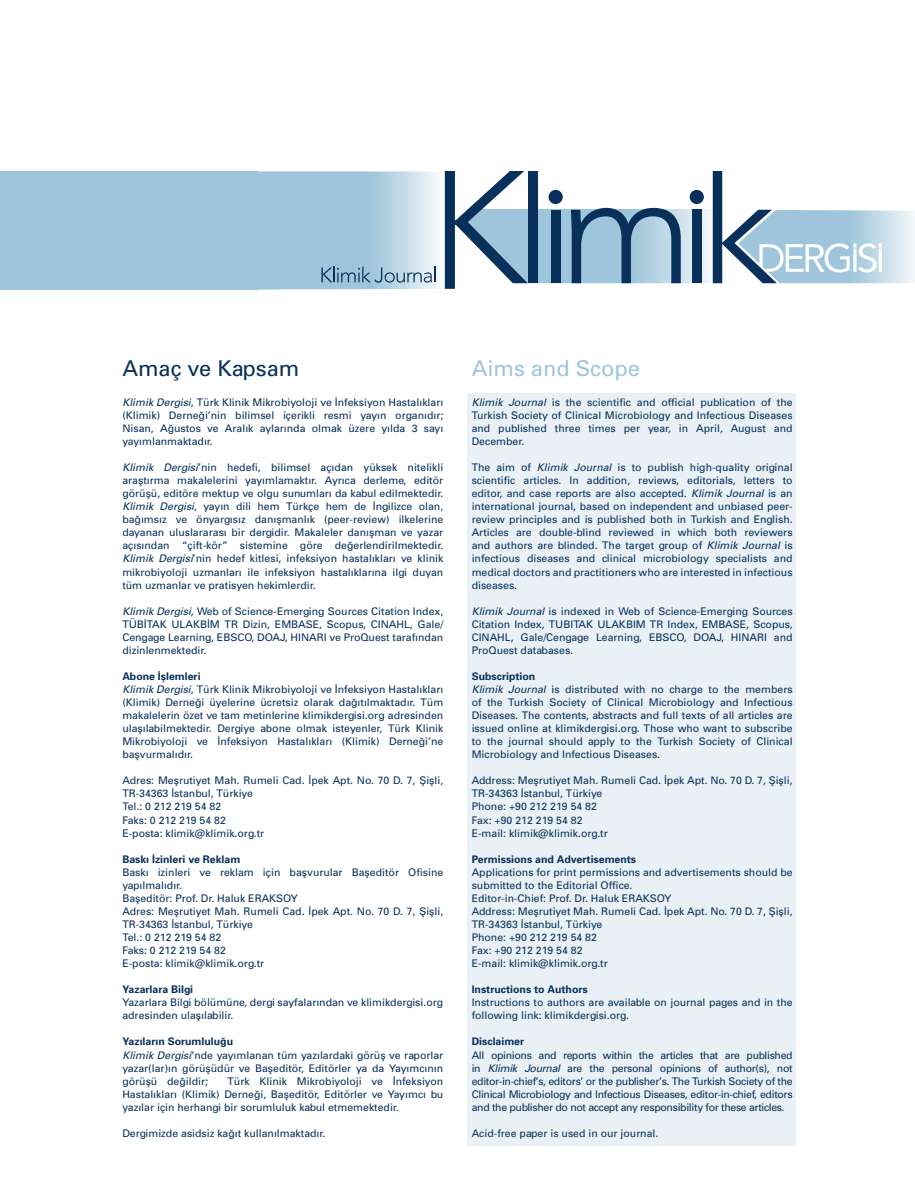
<style>
.page{position:relative;width:915px;height:1191px;background:#fff}
.page>*{position:absolute;margin:0;border:0;box-sizing:border-box;transform-origin:0 0}
.t1{font:21.75px "Univers Tr";color:#08305a}
.t2{font:21.75px "Univers Tr";color:#9ec5db}
.t3{font:10.5px/13px "Univers Tr";color:#08305a;text-align:justify}
.t4{font:10.5px "Univers Bold Tr";color:#08305a}
.s1{font-family:"Univers Italic Tr"}
</style>
<div class="page">
<svg style="left:258px;top:171px;width:656px;height:118px"></svg>
<div style="left:0;top:171px;width:258px;height:118px;background:#9ec5db"></div>
<div style="left:467px;top:393px;width:328px;height:752px;background:#e9f1f6"></div>
<p class="t1" style="left:122px;top:354px;width:179px">Amaç ve Kapsam</p>
<p class="t3" style="left:122px;top:395px;width:322px"><span class="s1">Klimik Dergisi</span>, Türk Klinik Mikrobiyoloji ve İnfeksiyon Hastalıkları (Klimik) Derneği’nin bilimsel içerikli resmi yayın organıdır; Nisan, Ağustos ve Aralık aylarında olmak üzere yılda 3 sayı yayımlanmaktadır.</p>
<p class="t3" style="left:122px;top:460px;width:322px"><span class="s1">Klimik Dergisi</span>’nin hedefi, bilimsel açıdan yüksek nitelikli araştırma makalelerini yayımlamaktır. Ayrıca derleme, editör görüşü, editöre mektup ve olgu sunumları da kabul edilmektedir.<br><span class="s1">Klimik Dergisi</span>, yayın dili hem Türkçe hem de İngilizce olan, bağımsız ve önyargısız danışmanlık (peer-review) ilkelerine dayanan uluslararası bir dergidir. Makaleler danışman ve yazar açısından “çift-kör” sistemine göre değerlendirilmektedir.<br><span class="s1">Klimik Dergisi</span>’nin hedef kitlesi, infeksiyon hastalıkları ve klinik mikrobiyoloji uzmanları ile infeksiyon hastalıklarına ilgi duyan tüm uzmanlar ve pratisyen hekimlerdir.</p>
<p class="t3" style="left:122px;top:604px;width:322px"><span class="s1">Klimik Dergisi,</span> Web of Science-Emerging Sources Citation Index, TÜBİTAK ULAKBİM TR Dizin, EMBASE, Scopus, CINAHL, Gale/ Cengage Learning, EBSCO, DOAJ, HINARI ve ProQuest tarafından dizinlenmektedir.</p>
<p class="t4" style="left:122px;top:669px;width:80px">Abone İşlemleri</p>
<p class="t3" style="left:122px;top:682px;width:322px"><span class="s1">Klimik Dergisi</span>, Türk Klinik Mikrobiyoloji ve İnfeksiyon Hastalıkları (Klimik) Derneği üyelerine ücretsiz olarak dağıtılmaktadır. Tüm makalelerin özet ve tam metinlerine klimikdergisi.org adresinden ulaşılabilmektedir. Dergiye abone olmak isteyenler, Türk Klinik Mikrobiyoloji ve İnfeksiyon Hastalıkları (Klimik) Derneği’ne başvurmalıdır.</p>
<p class="t3" style="left:122px;top:774px;width:322px">Adres: Meşrutiyet Mah. Rumeli Cad. İpek Apt. No. 70 D. 7, Şişli,<br>TR-34363 İstanbul, Türkiye</p>
<p class="t3" style="left:122px;top:800px;width:100px">Tel.: 0 212 219 54 82</p>
<p class="t3" style="left:122px;top:813px;width:105px">Faks: 0 212 219 54 82</p>
<p class="t3" style="left:122px;top:826px;width:143px">E-posta: klimik@klimik.org.tr</p>
<p class="t4" style="left:122px;top:852px;width:119px">Baskı İzinleri ve Reklam</p>
<p class="t3" style="left:122px;top:865px;width:322px">Baskı izinleri ve reklam için başvurular Başeditör Ofisine yapılmalıdır.</p>
<p class="t3" style="left:122px;top:891px;width:177px">Başeditör: Prof. Dr. Haluk ERAKSOY</p>
<p class="t3" style="left:122px;top:904px;width:322px">Adres: Meşrutiyet Mah. Rumeli Cad. İpek Apt. No. 70 D. 7, Şişli,<br>TR-34363 İstanbul, Türkiye</p>
<p class="t3" style="left:122px;top:930px;width:100px">Tel.: 0 212 219 54 82</p>
<p class="t3" style="left:122px;top:943px;width:105px">Faks: 0 212 219 54 82</p>
<p class="t3" style="left:122px;top:956px;width:143px">E-posta: klimik@klimik.org.tr</p>
<p class="t4" style="left:122px;top:982px;width:72px">Yazarlara Bilgi</p>
<p class="t3" style="left:122px;top:996px;width:322px">Yazarlara Bilgi bölümüne, dergi sayfalarından ve klimikdergisi.org adresinden ulaşılabilir.</p>
<p class="t4" style="left:122px;top:1035px;width:112px">Yazıların Sorumluluğu</p>
<p class="t3" style="left:122px;top:1048px;width:322px"><span class="s1">Klimik Dergisi</span>’nde yayımlanan tüm yazılardaki görüş ve raporlar yazar(lar)ın görüşüdür ve Başeditör, Editörler ya da Yayımcının görüşü değildir;</p>
<p class="t3" style="left:122px;top:1074px;width:322px;text-indent:105px">Türk Klinik Mikrobiyoloji ve İnfeksiyon Hastalıkları (Klimik) Derneği, Başeditör, Editörler ve Yayımcı bu yazılar için herhangi bir sorumluluk kabul etmemektedir.</p>
<p class="t3" style="left:122px;top:1126px;width:204px">Dergimizde asidsiz kağıt kullanılmaktadır.</p>
<p class="t2" style="left:471px;top:354px;width:169px">Aims and Scope</p>
<p class="t3" style="left:471px;top:395px;width:322px"><span class="s1">Klimik Journal</span> is the scientific and official publication of the Turkish Society of Clinical Microbiology and Infectious Diseases and published three times per year, in April, August and December.</p>
<p class="t3" style="left:471px;top:460px;width:322px">The aim of <span class="s1">Klimik Journal</span> is to publish high-quality original scientific articles. In addition, reviews, editorials, letters to editor, and case reports are also accepted. <span class="s1">Klimik Journal</span> is an international journal, based on independent and unbiased peer&shy;review principles and is published both in Turkish and English.<br>Articles are double-blind reviewed in which both reviewers and authors are blinded. The target group of <span class="s1">Klimik Journal</span> is infectious diseases and clinical microbiology specialists and medical doctors and practitioners who are interested in infectious diseases.</p>
<p class="t3" style="left:471px;top:604px;width:322px"><span class="s1">Klimik Journal</span> is indexed in Web of Science-Emerging Sources Citation Index, TUBITAK ULAKBIM TR Index, EMBASE, Scopus, CINAHL, Gale/Cengage Learning, EBSCO, DOAJ, HINARI and ProQuest databases.</p>
<p class="t4" style="left:471px;top:669px;width:65px">Subscription</p>
<p class="t3" style="left:471px;top:682px;width:322px"><span class="s1">Klimik Journal</span> is distributed with no charge to the members of the Turkish Society of Clinical Microbiology and Infectious Diseases. The contents, abstracts and full texts of all articles are issued online at klimikdergisi.org. Those who want to subscribe to the journal should apply to the Turkish Society of Clinical Microbiology and Infectious Diseases.</p>
<p class="t3" style="left:471px;top:774px;width:322px">Address: Meşrutiyet Mah. Rumeli Cad. İpek Apt. No. 70 D. 7, Şişli,<br>TR-34363 İstanbul, Türkiye</p>
<p class="t3" style="left:471px;top:800px;width:127px">Phone: +90 212 219 54 82</p>
<p class="t3" style="left:471px;top:813px;width:112px">Fax: +90 212 219 54 82</p>
<p class="t3" style="left:471px;top:826px;width:138px">E-mail: klimik@klimik.org.tr</p>
<p class="t4" style="left:471px;top:852px;width:166px">Permissions and Advertisements</p>
<p class="t3" style="left:471px;top:865px;width:322px">Applications for print permissions and advertisements should be submitted to the Editorial Office.</p>
<p class="t3" style="left:471px;top:891px;width:201px">Editor-in-Chief: Prof. Dr. Haluk ERAKSOY</p>
<p class="t3" style="left:471px;top:904px;width:322px">Address: Meşrutiyet Mah. Rumeli Cad. İpek Apt. No. 70 D. 7, Şişli,<br>TR-34363 İstanbul, Türkiye</p>
<p class="t3" style="left:471px;top:930px;width:127px">Phone: +90 212 219 54 82</p>
<p class="t3" style="left:471px;top:943px;width:112px">Fax: +90 212 219 54 82</p>
<p class="t3" style="left:471px;top:956px;width:138px">E-mail: klimik@klimik.org.tr</p>
<p class="t4" style="left:471px;top:982px;width:117px">Instructions to Authors</p>
<p class="t3" style="left:471px;top:996px;width:322px">Instructions to authors are available on journal pages and in the following link: klimikdergisi.org.</p>
<p class="t4" style="left:471px;top:1035px;width:54px">Disclaimer</p>
<p class="t3" style="left:471px;top:1048px;width:322px">All opinions and reports within the articles that are published in <span class="s1">Klimik Journal</span> are the personal opinions of author(s), not editor-in-chief’s, editors’ or the publisher’s. The Turkish Society of the Clinical Microbiology and Infectious Diseases, editor-in-chief, editors and the publisher do not accept any responsibility for these articles.</p>
<p class="t3" style="left:471px;top:1126px;width:188px">Acid-free paper is used in our journal.</p>
</div>
